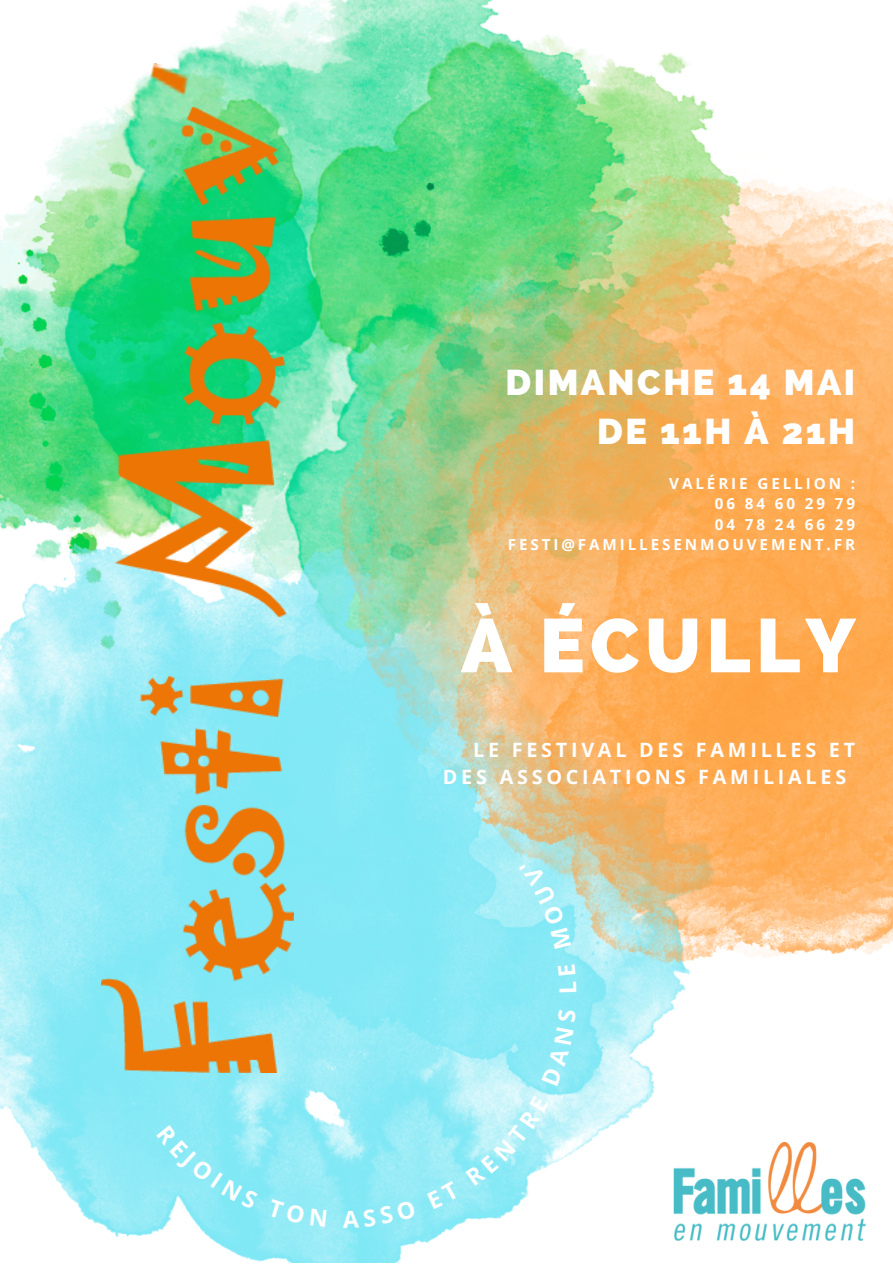
<style>
.page{position:relative;width:893px;height:1264px;background:#fff}
.page>*{position:absolute;margin:0;border:0;box-sizing:border-box;transform-origin:0 0}
.t1{font:800 75.6px "Raleway";letter-spacing:.07em;color:#fff}
.t2{font:800 36px/49.5px "Raleway";letter-spacing:.07em;color:#fff;text-align:right}
.t3{font:700 19.8px/27px "Open Sans";letter-spacing:.19em;color:#fefeff}
.t4{font:700 15.15px/20.2px "Open Sans";letter-spacing:.19em;color:#fff;text-align:right}
</style>
<div class="page">
<img style="left:0;top:0;width:714px;height:532px">
<img style="left:0;top:532px;width:690px;height:730px">
<img style="left:338px;top:154px;width:554px;height:809px">
<img style="left:672px;top:1142px;width:194px;height:104px">
<img style="left:102px;top:640px;width:191px;height:432px">
<img style="left:99px;top:107px;width:192px;height:525px">
<img style="left:55px;top:46px;width:140px;height:61px">
<svg style="left:156px;top:1124px;width:102px;height:85px;background:#8be9f5"></svg>
<div style="left:267px;top:1198px;width:60px;height:28px;background:#93ebf7"></div>
<svg style="left:342px;top:1199px;width:74px;height:28px;background:#8be9f5"></svg>
<svg style="left:427px;top:1095px;width:122px;height:113px;background:#a8eef7"></svg>
<svg style="left:541px;top:1009px;width:35px;height:77px;background:#8deaf6"></svg>
<svg style="left:559px;top:981px;width:17px;height:11px"></svg>
<svg style="left:557px;top:964px;width:18px;height:11px"></svg>
<svg style="left:519px;top:863px;width:52px;height:86px;background:#99ebf4"></svg>
<h2 class="t2" style="left:505px;top:357px;width:351px">DIMANCHE 14 MAI<br>DE 11H À 21H</h2>
<p class="t4" style="left:508px;top:473px;width:349px">VALÉRIE GELLION :<br>06 84 60 29 79<br>04 78 24 66 29<br>FESTI@FAMILLESENMOUVEMENT.FR</p>
<h1 class="t1" style="left:461px;top:601px;width:395px">À ÉCULLY</h1>
<h3 class="t3" style="left:443px;top:735px;width:414px;text-indent:30px">LE FESTIVAL DES FAMILLES ET<br>DES ASSOCIATIONS FAMILIALES</h3>
</div>
